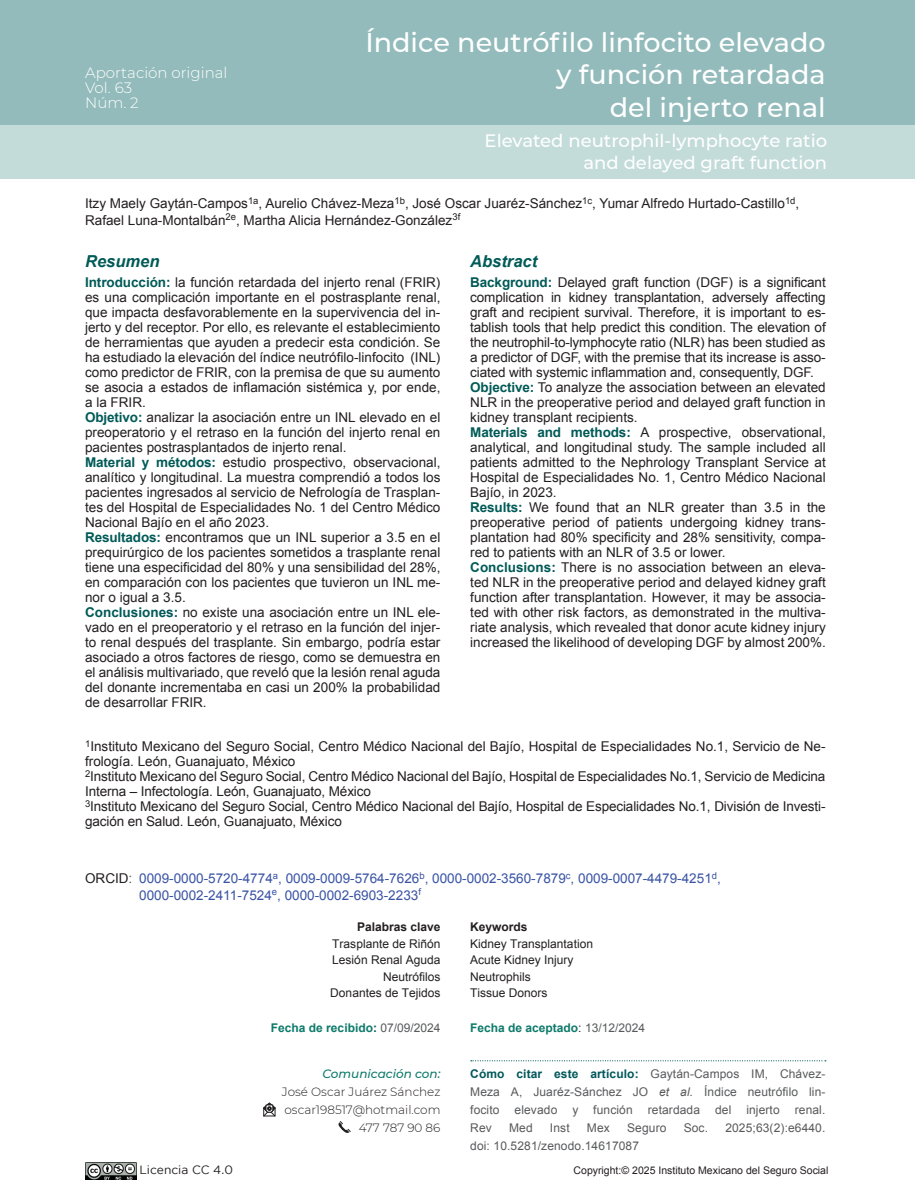
<style>
.page{position:relative;width:915px;height:1191px;background:#fff}
.page>*{position:absolute;margin:0;border:0;box-sizing:border-box;transform-origin:0 0}
.Titulo{font:500 27px/32.4px "Montserrat";color:#fff;text-align:right}
.Subtítulo_inglés{font:500 18px/21.6px "Montserrat";color:#fff;text-align:right}
.Título_resumen{font:italic 700 16.5px "Arial";color:#005a57}
.Adscripciones_general{font:300 15px "Montserrat";color:#fff}
.Adscripciones_general-2{font:13.5px/15px "Arial";color:#231f20;text-align:justify}
.Autores{font:13.5px "Arial";color:#231f20}
.ORCID{font:13.5px "Arial";color:#3953a4}
.Declaración{font:12px/18px "Arial";letter-spacing:.01em;color:#58595b;text-align:justify}
.Keywords{font:12px "Arial";color:#231f20}
.Palabras_clave{font:12px "Arial";color:#231f20}
.Comunicacion{font:300 12px/18px "Montserrat";color:#231f20;text-align:right}
.Recibido{font:700 12px "Arial";color:#0d7a6a}
.Comunicacion-2{font:italic 500 12px "Montserrat";color:#0d7a6a}
.Título_palabras_clave{font:700 12px "Arial";color:#231f20}
.Adscripciones_general-3{font:12px "Gotham";color:#231f20}
.Título_keywords{font:700 12px "Arial";color:#231f20}
.Adscripciones_general-4{font:10.5px "Arial";color:#231f20}
.s1{font-weight:700;color:#005a57}
.s2{color:#231f20}
.s3{color:#58595b}
.s4{color:#005a57}
.s5{font-weight:400;color:#58595b}
.s6{font-weight:400;color:#231f20}
.s7{font-weight:700;color:#01585b}
.s8{font-style:italic}
</style>
<div class="page">
<div style="left:0;top:0;width:914px;height:125px;background:#93bbbb"></div>
<div style="left:0;top:125px;width:914px;height:54px;background:#c3dcd9"></div>
<svg style="left:470px;top:1060px;width:355px;height:1px"></svg>
<svg style="left:263px;top:1102px;width:13px;height:15px"></svg>
<svg style="left:338px;top:1121px;width:13px;height:12px"></svg>
<img style="left:85px;top:1162px;width:51px;height:17px">
<p class="Adscripciones_general" style="left:85px;top:62px;width:144px">Aportación original</p>
<p class="Adscripciones_general" style="left:85px;top:77px;width:48px">Vol. 63</p>
<p class="Adscripciones_general" style="left:85px;top:92px;width:55px">Núm. 2</p>
<p class="Titulo" style="left:365px;top:25px;width:461px">Índice neutrófilo linfocito elevado y función retardada<br>del injerto renal</p>
<p class="Subtítulo_inglés" style="left:484px;top:129px;width:344px">Elevated neutrophil-lymphocyte ratio and delayed graft function</p>
<p class="Autores" style="left:85px;top:194px;width:715px">Itzy Maely Gaytán-Campos<sup>1a</sup>, Aurelio Chávez-Meza<sup>1b</sup>, José Oscar Juaréz-Sánchez<sup>1c</sup>, Yumar Alfredo Hurtado-Castillo<sup>1d</sup>,</p>
<p class="Autores" style="left:85px;top:211px;width:376px">Rafael Luna-Montalbán<sup>2e</sup>, Martha Alicia Hernández-González<sup>3f</sup></p>
<p class="Título_resumen" style="left:85px;top:251px;width:76px">Resumen</p>
<p class="Título_resumen" style="left:470px;top:251px;width:68px">Abstract</p>
<p class="Adscripciones_general-2" style="left:470px;top:275px;width:357px"><span class="s1">Background:</span> Delayed graft function (DGF) is a significant complication in kidney transplantation, adversely affecting graft and recipient survival. Therefore, it is important to es&shy;tablish tools that help predict this condition. The elevation of the neutrophil-to-lymphocyte ratio (NLR) has been studied as a predictor of DGF, with the premise that its increase is asso&shy;ciated with systemic inflammation and, consequently, DGF.</p>
<p class="Adscripciones_general-2" style="left:470px;top:380px;width:357px"><span class="s1">Objective:</span> To analyze the association between an elevated NLR in the preoperative period and delayed graft function in kidney transplant recipients.</p>
<p class="Adscripciones_general-2" style="left:470px;top:425px;width:357px"><span class="s1">Materials and methods:</span> A prospective, observational, analytical, and longitudinal study. The sample included all patients admitted to the Nephrology Transplant Service at Hospital de Especialidades No. 1, Centro Médico Nacional Bajío, in 2023.</p>
<p class="Adscripciones_general-2" style="left:470px;top:500px;width:357px"><span class="s1">Results:</span> We found that an NLR greater than 3.5 in the preoperative period of patients undergoing kidney trans&shy;plantation had 80% specificity and 28% sensitivity, compa&shy;red to patients with an NLR of 3.5 or lower.</p>
<p class="Adscripciones_general-2" style="left:470px;top:560px;width:357px"><span class="s1">Conclusions:</span> There is no association between an eleva&shy;ted NLR in the preoperative period and delayed kidney graft function after transplantation. However, it may be associa&shy;ted with other risk factors, as demonstrated in the multiva&shy;riate analysis, which revealed that donor acute kidney injury increased the likelihood of developing DGF by almost 200%.</p>
<p class="Adscripciones_general-2" style="left:85px;top:275px;width:357px"><span class="s1">Introducción:</span> la función retardada del injerto renal (FRIR) es una complicación importante en el postrasplante renal, que impacta desfavorablemente en la supervivencia del in&shy;jerto y del receptor. Por ello, es relevante el establecimiento de herramientas que ayuden a predecir esta condición. Se ha estudiado la elevación del índice neutrófilo-linfocito (INL) como predictor de FRIR, con la premisa de que su aumento se asocia a estados de inflamación sistémica y, por ende, a la FRIR.</p>
<p class="Adscripciones_general-2" style="left:85px;top:410px;width:357px"><span class="s1">Objetivo:</span> analizar la asociación entre un INL elevado en el preoperatorio y el retraso en la función del injerto renal en pacientes postrasplantados de injerto renal.</p>
<p class="Adscripciones_general-2" style="left:85px;top:455px;width:357px"><span class="s1">Material y métodos:</span> estudio prospectivo, observacional, analítico y longitudinal. La muestra comprendió a todos los pacientes ingresados al servicio de Nefrología de Trasplan&shy;tes del Hospital de Especialidades No. 1 del Centro Médico Nacional Bajío en el año 2023.</p>
<p class="Adscripciones_general-2" style="left:85px;top:530px;width:357px"><span class="s1">Resultados:</span> encontramos que un INL superior a 3.5 en el prequirúrgico de los pacientes sometidos a trasplante renal tiene una especificidad del 80% y una sensibilidad del 28%, en comparación con los pacientes que tuvieron un INL me&shy;nor o igual a 3.5.</p>
<p class="Adscripciones_general-2" style="left:85px;top:605px;width:357px"><span class="s1">Conclusiones:</span> no existe una asociación entre un INL ele&shy;vado en el preoperatorio y el retraso en la función del injer&shy;to renal después del trasplante. Sin embargo, podría estar asociado a otros factores de riesgo, como se demuestra en el análisis multivariado, que reveló que la lesión renal aguda del donante incrementaba en casi un 200% la probabilidad de desarrollar FRIR.</p>
<p class="Adscripciones_general-2" style="left:85px;top:739px;width:741px"><sup>1</sup>Instituto Mexicano del Seguro Social, Centro Médico Nacional del Bajío, Hospital de Especialidades No.1, Servicio de Ne&shy;frología. León, Guanajuato, México</p>
<p class="Adscripciones_general-2" style="left:85px;top:769px;width:741px"><sup>2</sup>Instituto Mexicano del Seguro Social, Centro Médico Nacional del Bajío, Hospital de Especialidades No.1, Servicio de Medicina<br>Interna – Infectología. León, Guanajuato, México</p>
<p class="Adscripciones_general-2" style="left:85px;top:799px;width:741px"><sup>3</sup>Instituto Mexicano del Seguro Social, Centro Médico Nacional del Bajío, Hospital de Especialidades No.1, División de Investi&shy;gación en Salud. León, Guanajuato, México</p>
<p class="ORCID" style="left:85px;top:869px;width:637px"><span class="s2">ORCID</span><span class="s3">:</span> 0009-0000-5720-4774<sup>a</sup>, 0009-0009-5764-7626<sup>b</sup>, 0000-0002-3560-7879<sup>c</sup>, 0009-0007-4479-4251<sup>d</sup>,</p>
<p class="ORCID" style="left:139px;top:886px;width:283px">0000-0002-2411-7524<sup>e</sup>, 0000-0002-6903-2233<sup>f</sup></p>
<p class="Título_palabras_clave" style="left:357px;top:919px;width:85px">Palabras clave</p>
<p class="Palabras_clave" style="left:332px;top:935px;width:110px">Trasplante de Riñón</p>
<p class="Palabras_clave" style="left:332px;top:952px;width:110px">Lesión Renal Aguda</p>
<p class="Palabras_clave" style="left:383px;top:968px;width:59px">Neutrófilos</p>
<p class="Palabras_clave" style="left:330px;top:985px;width:112px">Donantes de Tejidos</p>
<p class="Título_keywords" style="left:470px;top:919px;width:59px">Keywords</p>
<p class="Keywords" style="left:470px;top:935px;width:124px">Kidney Transplantation</p>
<p class="Keywords" style="left:470px;top:952px;width:105px">Acute Kidney Injury</p>
<p class="Keywords" style="left:470px;top:968px;width:62px">Neutrophils</p>
<p class="Keywords" style="left:470px;top:985px;width:79px">Tissue Donors</p>
<p class="Recibido" style="left:271px;top:1019px;width:171px">Fecha de recibido<span class="s4">:</span> <span class="s5">07/09/2024</span></p>
<p class="Recibido" style="left:470px;top:1020px;width:176px">Fecha de aceptado<span class="s6">:</span> <span class="s5">13/12/2024</span></p>
<p class="Comunicacion-2" style="left:322px;top:1065px;width:119px">Comunicación con:</p>
<p class="Comunicacion" style="left:282px;top:1082px;width:160px">José Oscar Juárez Sánchez</p>
<p class="Comunicacion" style="left:284px;top:1100px;width:157px">oscar198517@hotmail.com<br>477 787 90 86</p>
<p class="Declaración" style="left:470px;top:1064px;width:356px"><span class="s7">Cómo citar este artículo:</span> Gaytán-Campos IM, Chávez-Meza A, Juaréz-Sánchez JO <span class="s8">et al.</span> Índice neutrófilo lin&shy;focito elevado y función retardada del injerto renal.<br>Rev</p>
<p class="Declaración" style="left:509px;top:1118px;width:25px">Med</p>
<p class="Declaración" style="left:549px;top:1118px;width:21px">Inst</p>
<p class="Declaración" style="left:586px;top:1118px;width:24px">Mex</p>
<p class="Declaración" style="left:627px;top:1118px;width:41px">Seguro</p>
<p class="Declaración" style="left:683px;top:1118px;width:26px">Soc.</p>
<p class="Declaración" style="left:725px;top:1118px;width:101px">2025;63(2):e6440.</p>
<p class="Declaración" style="left:470px;top:1136px;width:170px">doi: 10.5281/zenodo.14617087</p>
<p class="Adscripciones_general-3" style="left:139px;top:1162px;width:95px">Licencia CC 4.0</p>
<p class="Adscripciones_general-4" style="left:573px;top:1163px;width:256px">Copyright:© 2025 Instituto Mexicano del Seguro Social</p>
</div>
